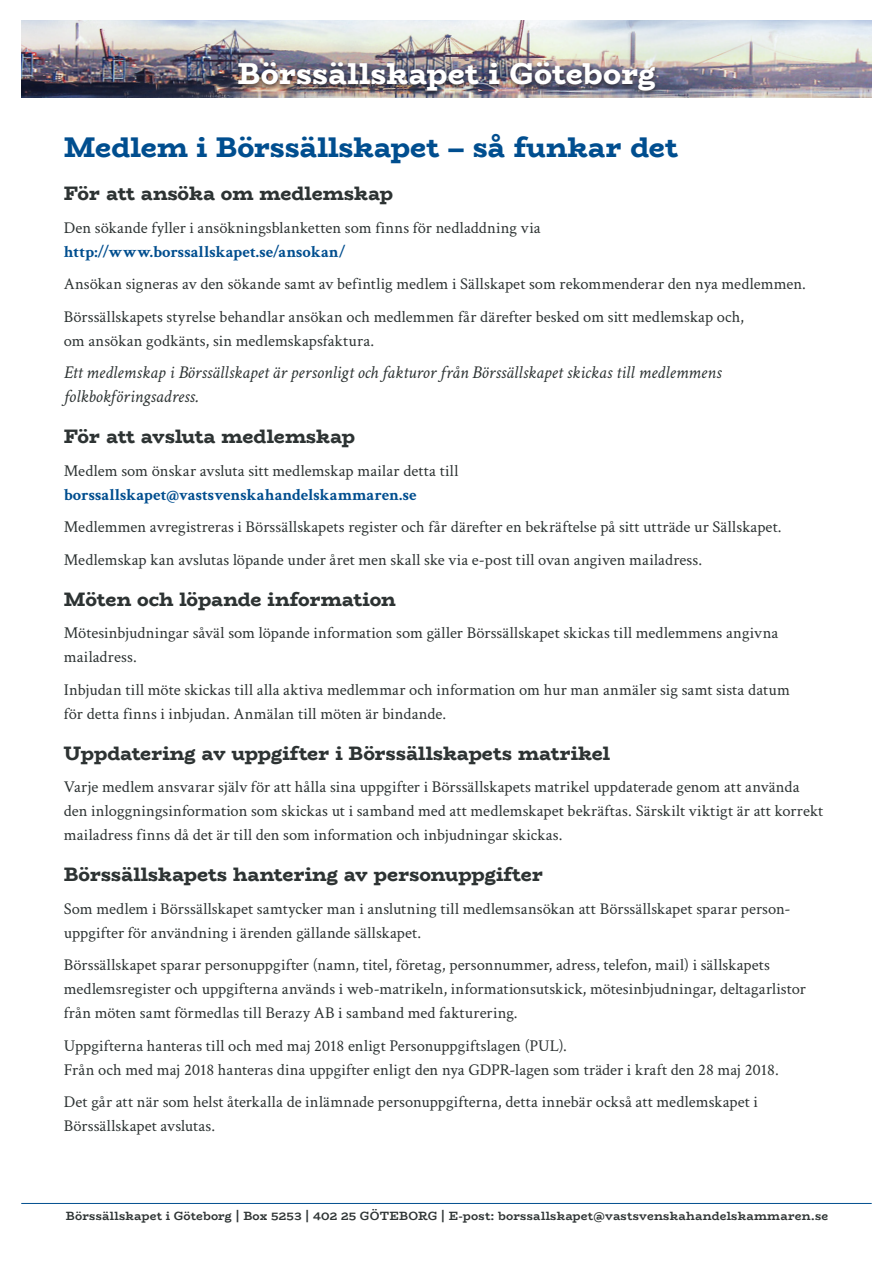
<style>
.page{position:relative;width:893px;height:1263px;background:#fff}
.page>*{position:absolute;margin:0;border:0;box-sizing:border-box;transform-origin:0 0}
.t1{font:800 30.3px "Bio Rhyme";letter-spacing:.01em;color:#fff}
.t2{font:800 28.5px "Bio Rhyme";color:#004e8f}
.Underrubrik{font:800 19.5px "Bio Rhyme";color:#2d3333}
.t3{font:italic 18px/24px "Crimson Text";letter-spacing:-.005em;color:#2d3333}
.t4{font:16.5px/24px "Crimson Text";letter-spacing:.005em;color:#2d3333}
.t5{font:700 12px "Bio Rhyme";letter-spacing:.02em;color:#2d3333}
.s1{font-weight:700;color:#004e8f}
</style>
<div class="page">
<img style="left:21px;top:21px;width:851px;height:76px">
<div style="left:234px;top:60px;width:426px;height:37px;background:#231f20;opacity:.75"></div>
<hr style="left:21px;top:1203px;width:851px;height:1px;background:#004e8f">
<p class="t1" style="left:238px;top:50px;width:419px">Börssällskapet i Göteborg</p>
<p class="t2" style="left:64px;top:125px;width:616px">Medlem i Börssällskapet – så funkar det</p>
<p class="Underrubrik" style="left:64px;top:178px;width:331px">För att ansöka om medlemskap</p>
<p class="t4" style="left:64px;top:215px;width:478px">Den sökande fyller i ansökningsblanketten som finns för nedladdning via <span class="s1">http://www.borssallskapet.se/ansokan/</span></p>
<p class="t4" style="left:64px;top:271px;width:744px">Ansökan signeras av den sökande samt av befintlig medlem i Sällskapet som rekommenderar den nya medlemmen.</p>
<p class="t4" style="left:64px;top:304px;width:682px">Börssällskapets styrelse behandlar ansökan och medlemmen får därefter besked om sitt medlemskap och, om ansökan godkänts, sin medlemskapsfaktura.</p>
<p class="t3" style="left:64px;top:361px;width:659px">Ett medlemskap i Börssällskapet är personligt och fakturor från Börssällskapet skickas till medlemmens folkbokföringsadress.</p>
<p class="Underrubrik" style="left:64px;top:421px;width:293px">För att avsluta medlemskap</p>
<p class="t4" style="left:64px;top:458px;width:396px">Medlem som önskar avsluta sitt medlemskap mailar detta till <span class="s1">borssallskapet@vastsvenskahandelskammaren.se</span></p>
<p class="t4" style="left:64px;top:514px;width:719px">Medlemmen avregistreras i Börssällskapets register och får därefter en bekräftelse på sitt utträde ur Sällskapet.</p>
<p class="t4" style="left:64px;top:547px;width:640px">Medlemskap kan avslutas löpande under året men skall ske via e-post till ovan angiven mailadress.</p>
<p class="Underrubrik" style="left:64px;top:584px;width:333px">Möten och löpande information</p>
<p class="t4" style="left:64px;top:620px;width:716px">Mötesinbjudningar såväl som löpande information som gäller Börssällskapet skickas till medlemmens angivna mailadress.</p>
<p class="t4" style="left:64px;top:677px;width:728px">Inbjudan till möte skickas till alla aktiva medlemmar och information om hur man anmäler sig samt sista datum för detta finns i inbjudan. Anmälan till möten är bindande.</p>
<p class="Underrubrik" style="left:64px;top:738px;width:548px">Uppdatering av uppgifter i Börssällskapets matrikel</p>
<p class="t4" style="left:64px;top:774px;width:761px">Varje medlem ansvarar själv för att hålla sina uppgifter i Börssällskapets matrikel uppdaterade genom att använda den inloggningsinformation som skickas ut i samband med att medlemskapet bekräftas. Särskilt viktigt är att korrekt mailadress finns då det är till den som information och inbjudningar skickas.</p>
<p class="Underrubrik" style="left:64px;top:859px;width:481px">Börssällskapets hantering av personuppgifter</p>
<p class="t4" style="left:64px;top:896px;width:728px">Som medlem i Börssällskapet samtycker man i anslutning till medlemsansökan att Börssällskapet sparar person&shy;uppgifter för användning i ärenden gällande sällskapet.</p>
<p class="t4" style="left:64px;top:952px;width:743px">Börssällskapet sparar personuppgifter (namn, titel, företag, personnummer, adress, telefon, mail) i sällskapets medlemsregister och uppgifterna används i web-matrikeln, informationsutskick, mötesinbjudningar, deltagarlistor från möten samt förmedlas till Berazy AB i samband med fakturering.</p>
<p class="t4" style="left:64px;top:1033px;width:717px">Uppgifterna hanteras till och med maj 2018 enligt Personuppgiftslagen (PUL).<br>Från och med maj 2018 hanteras dina uppgifter enligt den nya GDPR-lagen som träder i kraft den 28 maj 2018.</p>
<p class="t4" style="left:64px;top:1089px;width:696px">Det går att när som helst återkalla de inlämnade personuppgifterna, detta innebär också att medlemskapet i<br>Börssällskapet avslutas.</p>
<p class="t5" style="left:66px;top:1207px;width:764px">Börssällskapet i Göteborg | Box 5253 | 402 25 GÖTEBORG | E-post: borssallskapet@vastsvenskahandelskammaren.se</p>
</div>
